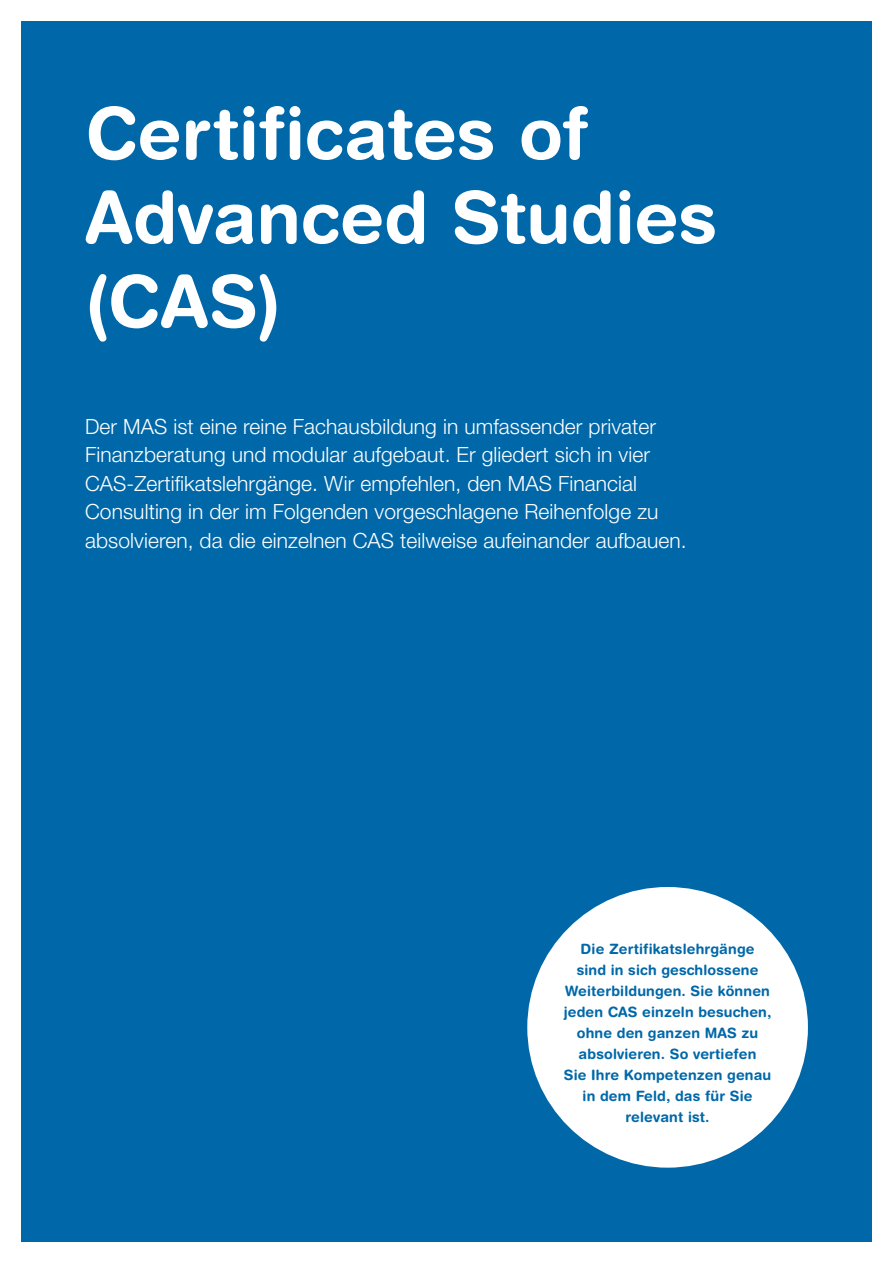
<style>
.page{position:relative;width:893px;height:1263px;background:#fff}
.page>*{position:absolute;margin:0;border:0;box-sizing:border-box;transform-origin:0 0}
.t1{font:700 72px/84px "Helvetica Rounded LT Std";color:#fff}
.t2{font:300 21px/28.5px "Helvetica Neue LT Pro";letter-spacing:.005em;color:#fff}
.t3{font:700 14.25px/21px "Helvetica Rounded LT Std";letter-spacing:.01em;color:#0068a9;text-align:center}
</style>
<div class="page">
<div style="left:21px;top:21px;width:851px;height:1221px;background:#0068a9"></div>
<div style="left:527px;top:887px;width:281px;height:281px;background:#fff;border-radius:50%"></div>
<h1 class="t1" style="left:85px;top:90px;width:634px">Certificates of<br>Advanced Studies (CAS)</h1>
<p class="t2" style="left:85px;top:412px;width:603px">Der MAS ist eine reine Fachausbildung in umfassender privater Finanzberatung und modular aufgebaut. Er gliedert sich in vier CAS-Zertifikatslehrgänge. Wir empfehlen, den MAS Financial Consulting in der im Folgenden vorgeschlagene Reihenfolge zu absolvieren, da die einzelnen CAS teilweise aufeinander aufbauen.</p>
<p class="t3" style="left:564px;top:938px;width:209px">Die Zertifikatslehrgänge<br>sind in sich geschlossene<br>Weiterbildungen. Sie können jeden CAS einzeln besuchen, ohne den ganzen MAS zu absolvieren. So vertiefen<br>Sie Ihre Kompetenzen genau in dem Feld, das für Sie relevant ist.</p>
</div>
